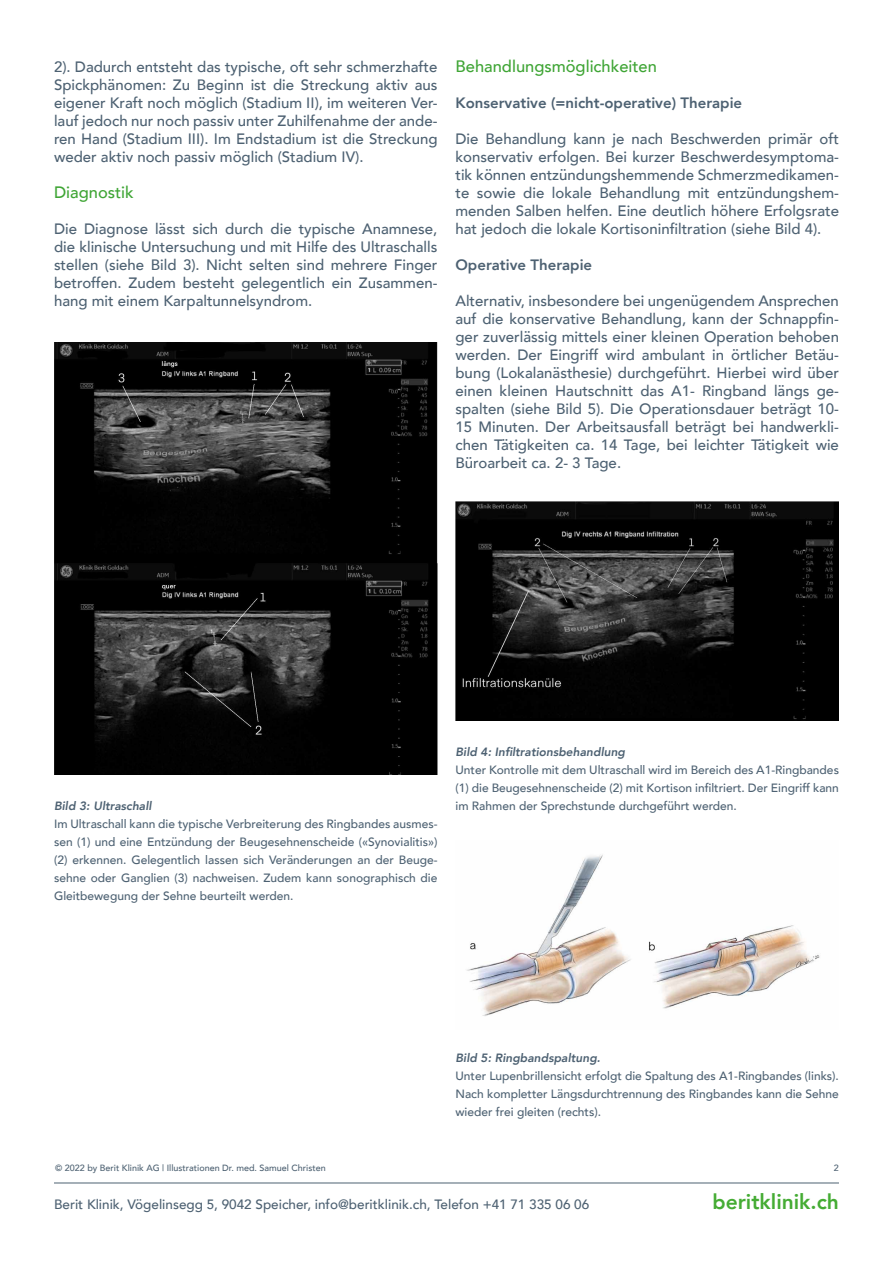
<style>
.page{position:relative;width:893px;height:1263px;background:#fff}
.page>*{position:absolute;margin:0;border:0;box-sizing:border-box;transform-origin:0 0}
.t1{font:800 21px "Avenir";color:#45ac34}
.t2{font:500 16.5px "Avenir";color:#3fa535}
.t3{font:500 15px/18px "Avenir";color:#4d6172;text-align:justify}
.t4{font:800 15px "Avenir";color:#4d6172}
.t5{font:500 13.5px "Avenir";color:#4d6172}
.t6{font:500 12px/18px "Avenir";color:#4d6172;text-align:justify}
.t7{font:italic 800 12px "Avenir";color:#4d6172}
.t8{font:500 9px "Avenir";color:#4d6172}
</style>
<div class="page">
<img style="left:467px;top:854px;width:353px;height:162px">
<img style="left:455px;top:502px;width:384px;height:218px">
<img style="left:54px;top:342px;width:383px;height:432px">
<hr style="left:54px;top:1182px;width:785px;height:1px;background:#4d6172">
<p class="t3" style="left:54px;top:57px;width:385px">2). Dadurch entsteht das typische, oft sehr schmerzhafte Spickphänomen: Zu Beginn ist die Streckung aktiv aus eigener Kraft noch möglich (Stadium II), im weiteren Ver&shy;lauf jedoch nur noch passiv unter Zuhilfenahme der ande&shy;ren Hand (Stadium III). Im Endstadium ist die Streckung weder aktiv noch passiv möglich (Stadium IV).</p>
<p class="t2" style="left:54px;top:178px;width:81px">Diagnostik</p>
<p class="t3" style="left:54px;top:219px;width:385px">Die Diagnose lässt sich durch die typische Anamnese, die klinische Untersuchung und mit Hilfe des Ultraschalls stellen (siehe Bild 3). Nicht selten sind mehrere Finger betroffen. Zudem besteht gelegentlich ein Zusammen&shy;hang mit einem Karpaltunnelsyndrom.</p>
<p class="t2" style="left:455px;top:52px;width:203px">Behandlungsmöglichkeiten</p>
<p class="t4" style="left:455px;top:91px;width:288px">Konservative (=nicht-operative) Therapie</p>
<p class="t3" style="left:455px;top:129px;width:385px">Die Behandlung kann je nach Beschwerden primär oft konservativ erfolgen. Bei kurzer Beschwerdesymptoma&shy;tik können entzündungshemmende Schmerzmedikamen&shy;te sowie die lokale Behandlung mit entzündungshem&shy;menden Salben helfen. Eine deutlich höhere Erfolgsrate hat jedoch die lokale Kortisoninfiltration (siehe Bild 4).</p>
<p class="t4" style="left:455px;top:253px;width:138px">Operative Therapie</p>
<p class="t3" style="left:455px;top:291px;width:385px">Alternativ, insbesondere bei ungenügendem Ansprechen auf die konservative Behandlung, kann der Schnappfin&shy;ger zuverlässig mittels einer kleinen Operation behoben werden. Der Eingriff wird ambulant in örtlicher Betäu&shy;bung (Lokalanästhesie) durchgeführt. Hierbei wird über einen kleinen Hautschnitt das A1- Ringband längs ge&shy;spalten (siehe Bild 5). Die Operationsdauer beträgt 10- 15 Minuten. Der Arbeitsausfall beträgt bei handwerkli&shy;chen Tätigkeiten ca. 14 Tage, bei leichter Tätigkeit wie Büroarbeit ca. 2- 3 Tage.</p>
<p class="t7" style="left:54px;top:799px;width:99px">Bild 3: Ultraschall</p>
<p class="t6" style="left:54px;top:814px;width:385px">Im Ultraschall kann die typische Verbreiterung des Ringbandes ausmes&shy;sen (1) und eine Entzündung der Beugesehnenscheide («Synovialitis») (2) erkennen. Gelegentlich lassen sich Veränderungen an der Beuge&shy;sehne oder Ganglien (3) nachweisen. Zudem kann sonographisch die Gleitbewegung der Sehne beurteilt werden.</p>
<p class="t7" style="left:455px;top:745px;width:171px">Bild 4: Infiltrationsbehandlung</p>
<p class="t6" style="left:455px;top:760px;width:385px">Unter Kontrolle mit dem Ultraschall wird im Bereich des A1-Ringbandes (1) die Beugesehnenscheide (2) mit Kortison infiltriert. Der Eingriff kann im Rahmen der Sprechstunde durchgeführt werden.</p>
<p class="t7" style="left:455px;top:1051px;width:146px">Bild 5: Ringbandspaltung.</p>
<p class="t6" style="left:455px;top:1066px;width:385px">Unter Lupenbrillensicht erfolgt die Spaltung des A1-Ringbandes (links).<br>Nach kompletter Längsdurchtrennung des Ringbandes kann die Sehne wieder frei gleiten (rechts).</p>
<p class="t8" style="left:55px;top:1160px;width:272px">© 2022 by Berit Klinik AG | Illustrationen Dr. med. Samuel Christen</p>
<p class="t8" style="left:834px;top:1160px;width:7px">2</p>
<p class="t5" style="left:54px;top:1192px;width:537px">Berit Klinik, Vögelinsegg 5, 9042 Speicher, info@beritklinik.ch, Telefon +41 71 335 06 06</p>
<h1 class="t1" style="left:712px;top:1185px;width:128px">beritklinik.ch</h1>
</div>
